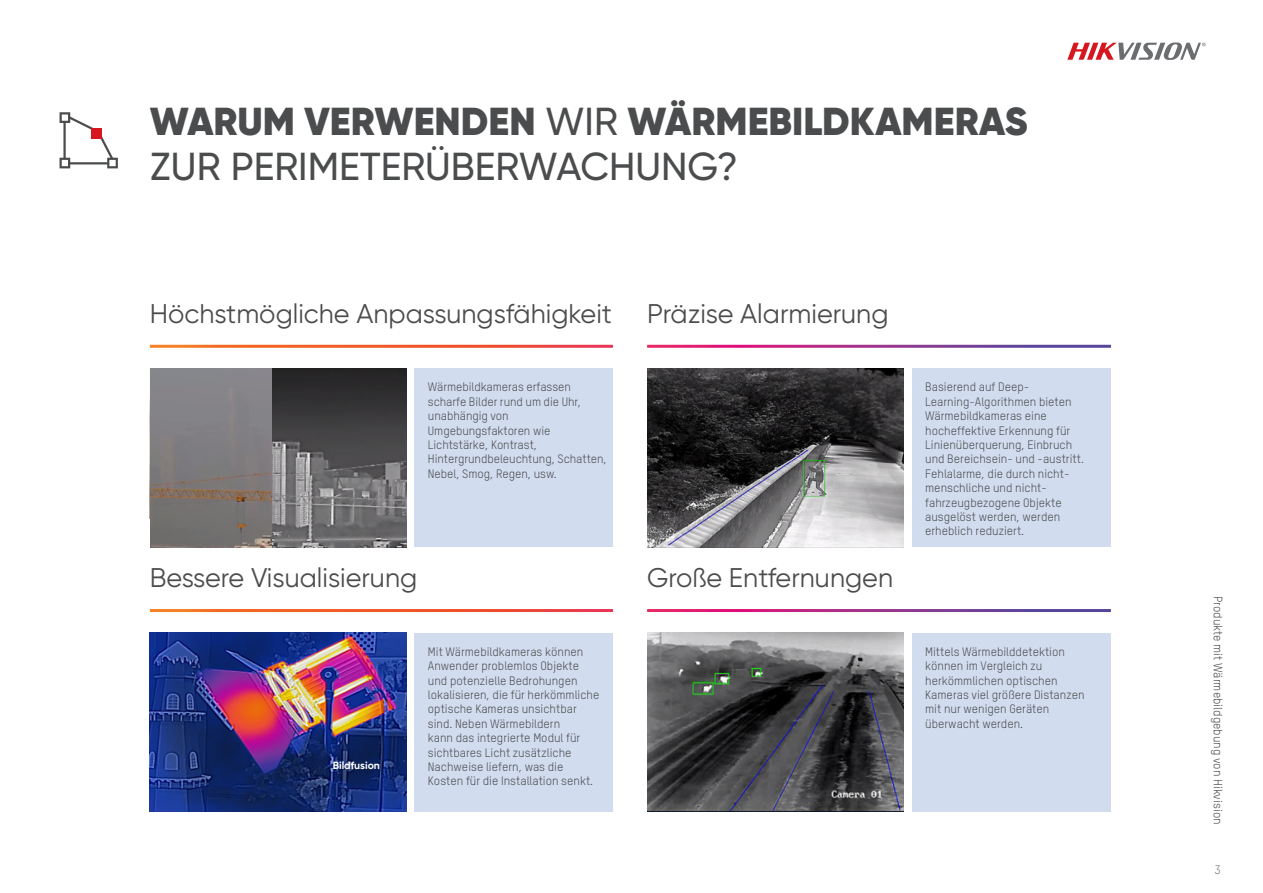
<style>
.page{position:relative;width:1263px;height:893px;background:#fff}
.page>*{position:absolute;margin:0;border:0;box-sizing:border-box;transform-origin:0 0}
.t1{font:900 39px/45px "Gilroy";color:#4b4c4d}
.t2{font:27px "Gilroy";color:#4b4c4d}
.t3{font:12px/14.4px "TSTARPRO";color:#4b4c4d}
.t4{font:300 12px "TSTARPRO";color:#4b4c4d}
.t5{font:700 10.5px "Gilroy";color:#fff}
.t6{font:3.75px "Arial";color:#6c6d70;scale:1.14 1}
.s1{font-weight:500}
</style>
<div class="page">
<div style="left:912px;top:369px;width:199px;height:178px;background:#d1dcef"></div>
<div style="left:414px;top:369px;width:199px;height:178px;background:#d1dcef"></div>
<svg style="left:60px;top:112px;width:58px;height:56px"></svg>
<div style="left:912px;top:633px;width:199px;height:178px;background:#d1dcef"></div>
<div style="left:414px;top:633px;width:199px;height:178px;background:#d1dcef"></div>
<img style="left:150px;top:633px;width:257px;height:178px">
<img style="left:647px;top:633px;width:257px;height:178px">
<img style="left:150px;top:368px;width:123px;height:179px">
<img style="left:273px;top:368px;width:134px;height:179px">
<img style="left:647px;top:369px;width:257px;height:178px">
<svg style="left:1067px;top:42px;width:138px;height:18px"></svg>
<h1 class="t1" style="left:150px;top:99px;width:879px">WARUM VERWENDEN <span class="s1">WIR</span> WÄRMEBILDKAMERAS<br><span class="s1">ZUR PERIMETERÜBERWACHUNG?</span></h1>
<h2 class="t2" style="left:150px;top:297px;width:464px">Höchstmögliche Anpassungsfähigkeit</h2>
<h2 class="t2" style="left:647px;top:297px;width:243px">Präzise Alarmierung</h2>
<h2 class="t2" style="left:150px;top:561px;width:269px">Bessere Visualisierung</h2>
<p class="t3" style="left:428px;top:380px;width:181px">Wärmebildkameras erfassen scharfe Bilder rund um die Uhr, unabhängig von<br>Umgebungsfaktoren wie<br>Lichtstärke, Kontrast,<br>Hintergrundbeleuchtung, Schatten,<br>Nebel, Smog, Regen, usw.</p>
<p class="t3" style="left:925px;top:380px;width:160px">Basierend auf Deep-<br>Learning-Algorithmen bieten<br>Wärmebildkameras eine hocheffektive Erkennung für<br>Linienüberquerung, Einbruch und Bereichsein- und -austritt.<br>Fehlalarme, die durch nicht&shy;menschliche und nicht&shy;fahrzeugbezogene Objekte ausgelöst werden, werden erheblich reduziert.</p>
<h2 class="t2" style="left:647px;top:561px;width:247px">Große Entfernungen</h2>
<p class="t5" style="left:333px;top:759px;width:49px">Bildfusion</p>
<p class="t3" style="left:428px;top:644px;width:173px">Mit Wärmebildkameras können<br>Anwender problemlos Objekte und potenzielle Bedrohungen lokalisieren, die für herkömmliche optische Kameras unsichtbar sind. Neben Wärmebildern<br>kann das integrierte Modul für sichtbares Licht zusätzliche<br>Nachweise liefern, was die<br>Kosten für die Installation senkt.</p>
<p class="t3" style="left:925px;top:644px;width:161px">Mittels Wärmebilddetektion können im Vergleich zu herkömmlichen optischen<br>Kameras viel größere Distanzen mit nur wenigen Geräten überwacht werden.</p>
<p class="t6" style="left:1202px;top:42px;width:4px">R</p>
<p class="t3" style="left:1225px;top:596px;width:230px;rotate:90deg">Produkte mit Wärmebildgebung von Hikvision</p>
<p class="t4" style="left:1214px;top:862px;width:8px">3</p>
</div>
